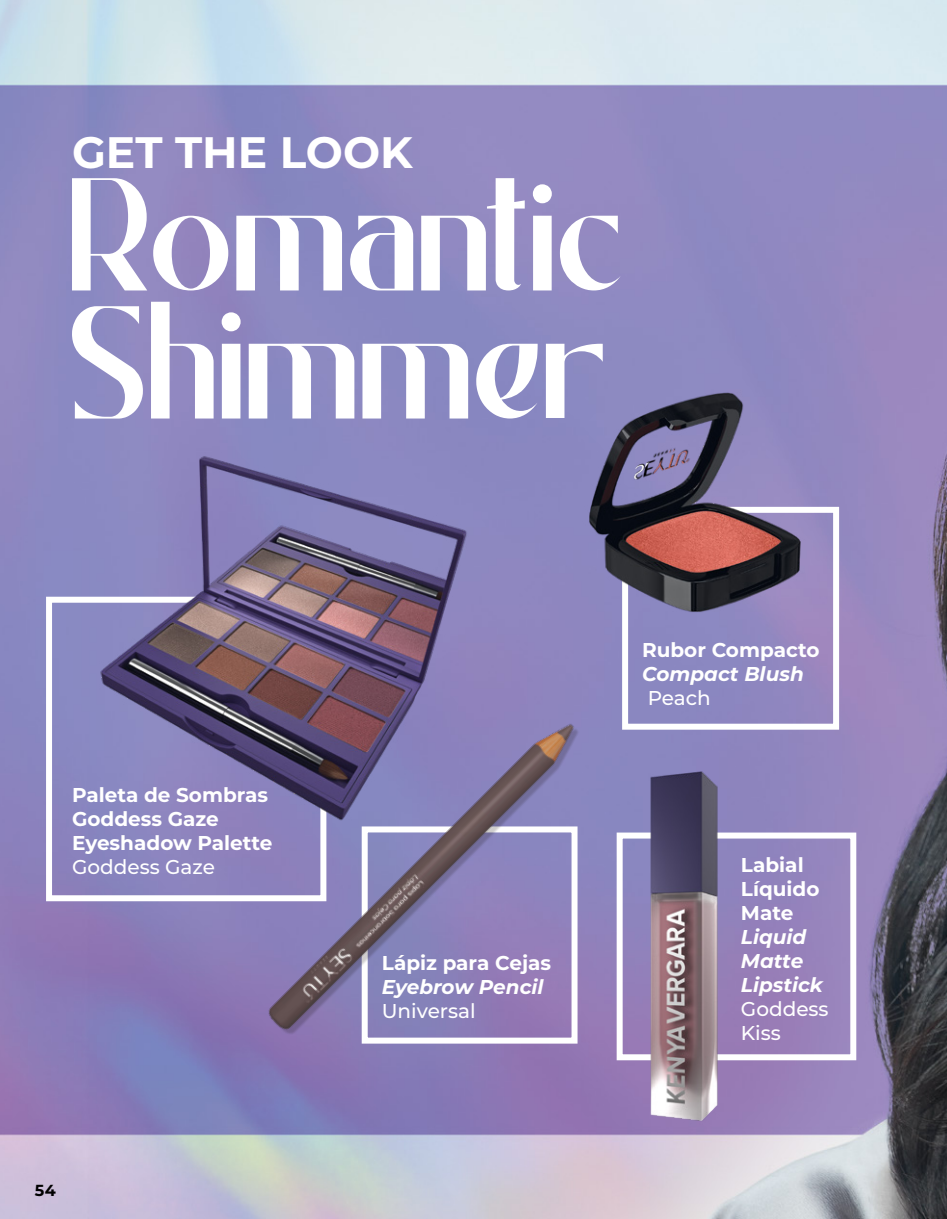
<style>
.page{position:relative;width:947px;height:1219px;background:#fff}
.page>*{position:absolute;margin:0;border:0;box-sizing:border-box;transform-origin:0 0}
.t1{font:110px/128px "Badger Valley";color:#fff}
.t2{font:700 44px "Montserrat";color:#fff}
.t3{font:700 20px/24px "Montserrat";color:#fff}
.t4{font:italic 700 20px/24px "Montserrat";color:#fff}
.t5{font:500 20px/24px "Montserrat";color:#fff}
.t6{font:700 16px "Montserrat";color:#000}
</style>
<div class="page">
<img style="left:0;top:0;width:947px;height:1219px">
<img style="left:220px;top:648px;width:431px;height:431px">
<div style="left:617px;top:832px;width:239px;height:228px;border:6px solid #fff"></div>
<img style="left:627px;top:749px;width:111px;height:386px">
<div style="left:46px;top:597px;width:280px;height:304px;border:6px solid #fff"></div>
<img style="left:92px;top:445px;width:377px;height:384px">
<div style="left:622px;top:507px;width:217px;height:223px;border:6px solid #fff"></div>
<img style="left:567px;top:369px;width:255px;height:266px">
<h2 class="t2" style="left:72px;top:121px;width:342px">GET THE LOOK</h2>
<h1 class="t1" style="left:72px;top:166px;width:558px">Romantic<br>Shimmer</h1>
<p class="t3" style="left:72px;top:782px;width:202px">Paleta de Sombras<br>Goddess Gaze<br>Eyeshadow Palette</p>
<p class="t5" style="left:72px;top:854px;width:144px">Goddess Gaze</p>
<p class="t6" style="left:35px;top:1178px;width:22px">54</p>
<p class="t3" style="left:382px;top:950px;width:171px">Lápiz para Cejas</p>
<p class="t4" style="left:382px;top:974px;width:163px">Eyebrow Pencil</p>
<p class="t5" style="left:382px;top:998px;width:95px">Universal</p>
<p class="t3" style="left:642px;top:637px;width:179px">Rubor Compacto</p>
<p class="t4" style="left:642px;top:661px;width:163px">Compact Blush</p>
<p class="t5" style="left:648px;top:685px;width:65px">Peach</p>
<p class="t3" style="left:741px;top:852px;width:80px">Labial<br>Líquido<br>Mate</p>
<p class="t4" style="left:741px;top:924px;width:83px">Liquid<br>Matte<br>Lipstick</p>
<p class="t5" style="left:741px;top:996px;width:89px">Goddess<br>Kiss</p>
</div>
